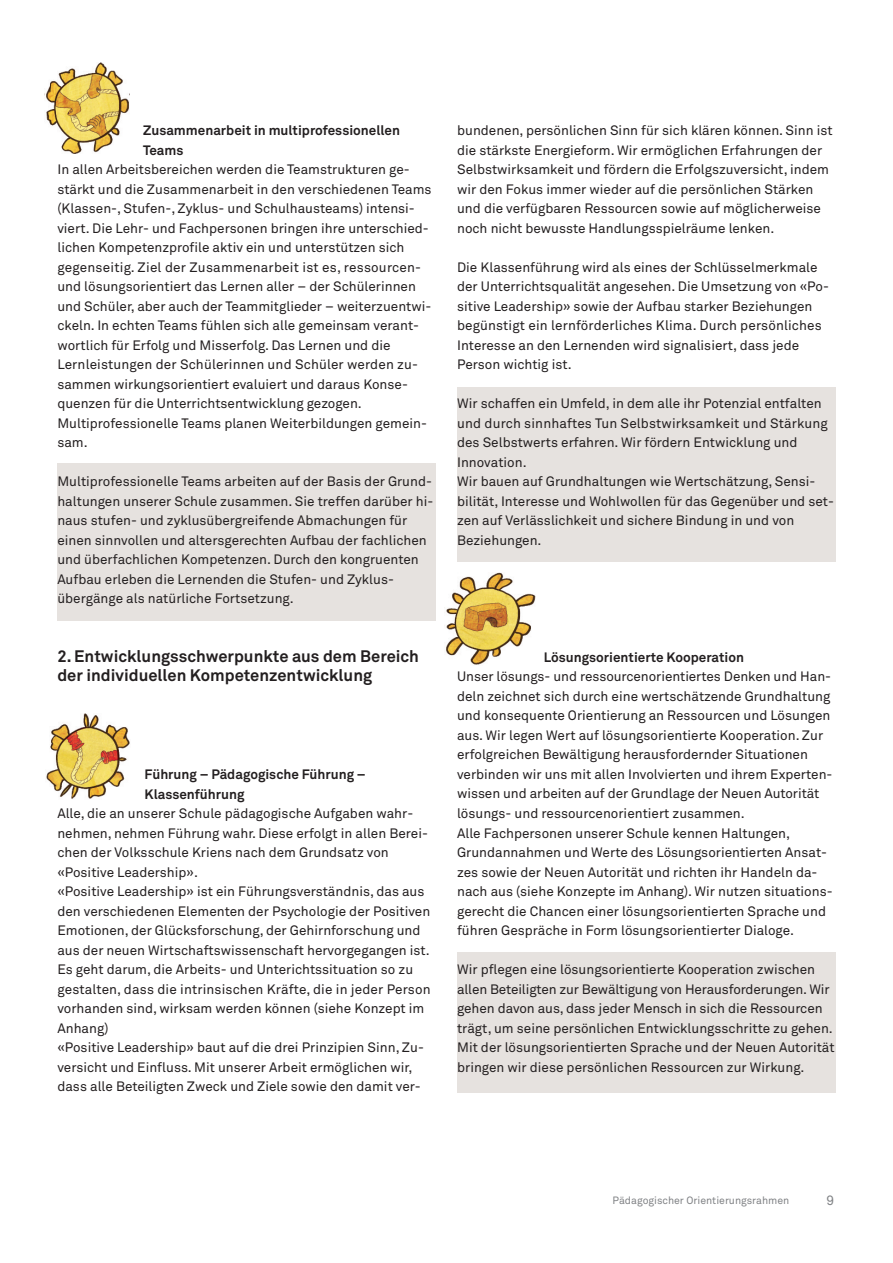
<style>
.page{position:relative;width:893px;height:1263px;background:#fff}
.page>*{position:absolute;margin:0;border:0;box-sizing:border-box;transform-origin:0 0}
.t1{font:700 16.5px/19.5px "Akkurat Std";color:#231f20}
.t2{font:13.5px/19.5px "Akkurat Std";color:#231f20}
.t3{font:700 13.5px/19.5px "Akkurat Std";color:#231f20}
.t4{font:13.5px "Akkurat Std";color:#808285}
.t5{font:10.5px "Akkurat Std";color:#808285}
</style>
<div class="page">
<div style="left:57px;top:463px;width:379px;height:158px;background:#e6e2df"></div>
<div style="left:457px;top:387px;width:379px;height:174px;background:#e6e2df"></div>
<div style="left:457px;top:952px;width:379px;height:141px;background:#e6e2df"></div>
<img style="left:46px;top:713px;width:84px;height:86px">
<img style="left:44px;top:63px;width:85px;height:91px">
<img style="left:446px;top:572px;width:90px;height:93px">
<p class="t3" style="left:143px;top:122px;width:258px">Zusammenarbeit in multiprofessionellen<br>Teams</p>
<p class="t2" style="left:57px;top:161px;width:376px">In allen Arbeitsbereichen werden die Teamstrukturen ge&shy;stärkt und die Zusammenarbeit in den verschiedenen Teams (Klassen-, Stufen-, Zyklus- und Schulhausteams) intensi&shy;viert. Die Lehr- und Fachpersonen bringen ihre unterschied&shy;lichen Kompetenzprofile aktiv ein und unterstützen sich gegenseitig. Ziel der Zusammenarbeit ist es, ressourcen&shy;und lösungsorientiert das Lernen aller – der Schülerinnen und Schüler, aber auch der Teammitglieder – weiterzuentwi&shy;ckeln. In echten Teams fühlen sich alle gemeinsam verant&shy;wortlich für Erfolg und Misserfolg. Das Lernen und die Lernleistungen der Schülerinnen und Schüler werden zu&shy;sammen wirkungsorientiert evaluiert und daraus Konse&shy;quenzen für die Unterrichtsentwicklung gezogen.<br>Multiprofessionelle Teams planen Weiterbildungen gemein&shy;sam.</p>
<p class="t2" style="left:57px;top:473px;width:377px">Multiprofessionelle Teams arbeiten auf der Basis der Grund&shy;haltungen unserer Schule zusammen. Sie treffen darüber hi&shy;naus stufen- und zyklusübergreifende Abmachungen für einen sinnvollen und altersgerechten Aufbau der fachlichen und überfachlichen Kompetenzen. Durch den kongruenten Aufbau erleben die Lernenden die Stufen- und Zyklus&shy;übergänge als natürliche Fortsetzung.</p>
<p class="t1" style="left:57px;top:648px;width:363px">2. Entwicklungsschwerpunkte aus dem Bereich der individuellen Kompetenzentwicklung</p>
<p class="t3" style="left:145px;top:766px;width:223px">Führung – Pädagogische Führung –<br>Klassenführung</p>
<p class="t2" style="left:57px;top:805px;width:375px">Alle, die an unserer Schule pädagogische Aufgaben wahr&shy;nehmen, nehmen Führung wahr. Diese erfolgt in allen Berei&shy;chen der Volksschule Kriens nach dem Grundsatz von «Positive Leadership».<br>«Positive Leadership» ist ein Führungsverständnis, das aus den verschiedenen Elementen der Psychologie der Positiven Emotionen, der Glücksforschung, der Gehirnforschung und aus der neuen Wirtschaftswissenschaft hervorgegangen ist.<br>Es geht darum, die Arbeits- und Unterichtssituation so zu gestalten, dass die intrinsischen Kräfte, die in jeder Person vorhanden sind, wirksam werden können (siehe Konzept im Anhang)<br>«Positive Leadership» baut auf die drei Prinzipien Sinn, Zu&shy;versicht und Einfluss. Mit unserer Arbeit ermöglichen wir, dass alle Beteiligten Zweck und Ziele sowie den damit ver-</p>
<p class="t2" style="left:457px;top:122px;width:377px">bundenen, persönlichen Sinn für sich klären können. Sinn ist die stärkste Energieform. Wir ermöglichen Erfahrungen der Selbstwirksamkeit und fördern die Erfolgszuversicht, indem wir den Fokus immer wieder auf die persönlichen Stärken und die verfügbaren Ressourcen sowie auf möglicherweise noch nicht bewusste Handlungsspielräume lenken.</p>
<p class="t2" style="left:457px;top:259px;width:373px">Die Klassenführung wird als eines der Schlüsselmerkmale der Unterrichtsqualität angesehen. Die Umsetzung von «Po&shy;sitive Leadership» sowie der Aufbau starker Beziehungen begünstigt ein lernförderliches Klima. Durch persönliches Interesse an den Lernenden wird signalisiert, dass jede Person wichtig ist.</p>
<p class="t2" style="left:457px;top:395px;width:378px">Wir schaffen ein Umfeld, in dem alle ihr Potenzial entfalten und durch sinnhaftes Tun Selbstwirksamkeit und Stärkung des Selbstwerts erfahren. Wir fördern Entwicklung und Innovation.<br>Wir bauen auf Grundhaltungen wie Wertschätzung, Sensi&shy;bilität, Interesse und Wohlwollen für das Gegenüber und set&shy;zen auf Verlässlichkeit und sichere Bindung in und von Beziehungen.</p>
<p class="t3" style="left:544px;top:649px;width:202px">Lösungsorientierte Kooperation</p>
<p class="t2" style="left:457px;top:668px;width:377px">Unser lösungs- und ressourcenorientiertes Denken und Han&shy;deln zeichnet sich durch eine wertschätzende Grundhaltung und konsequente Orientierung an Ressourcen und Lösungen aus. Wir legen Wert auf lösungsorientierte Kooperation. Zur erfolgreichen Bewältigung herausfordernder Situationen verbinden wir uns mit allen Involvierten und ihrem Experten&shy;wissen und arbeiten auf der Grundlage der Neuen Autorität lösungs- und ressourcenorientiert zusammen.<br>Alle Fachpersonen unserer Schule kennen Haltungen, Grundannahmen und Werte des Lösungsorientierten Ansat&shy;zes sowie der Neuen Autorität und richten ihr Handeln da&shy;nach aus (siehe Konzepte im Anhang). Wir nutzen situations&shy;gerecht die Chancen einer lösungsorientierten Sprache und führen Gespräche in Form lösungsorientierter Dialoge.</p>
<p class="t2" style="left:457px;top:961px;width:379px">Wir pflegen eine lösungsorientierte Kooperation zwischen allen Beteiligten zur Bewältigung von Herausforderungen. Wir gehen davon aus, dass jeder Mensch in sich die Ressourcen trägt, um seine persönlichen Entwicklungsschritte zu gehen.<br>Mit der lösungsorientierten Sprache und der Neuen Autorität bringen wir diese persönlichen Ressourcen zur Wirkung.</p>
<p class="t5" style="left:613px;top:1196px;width:178px">Pädagogischer Orientierungsrahmen</p>
<p class="t4" style="left:826px;top:1195px;width:9px">9</p>
</div>
